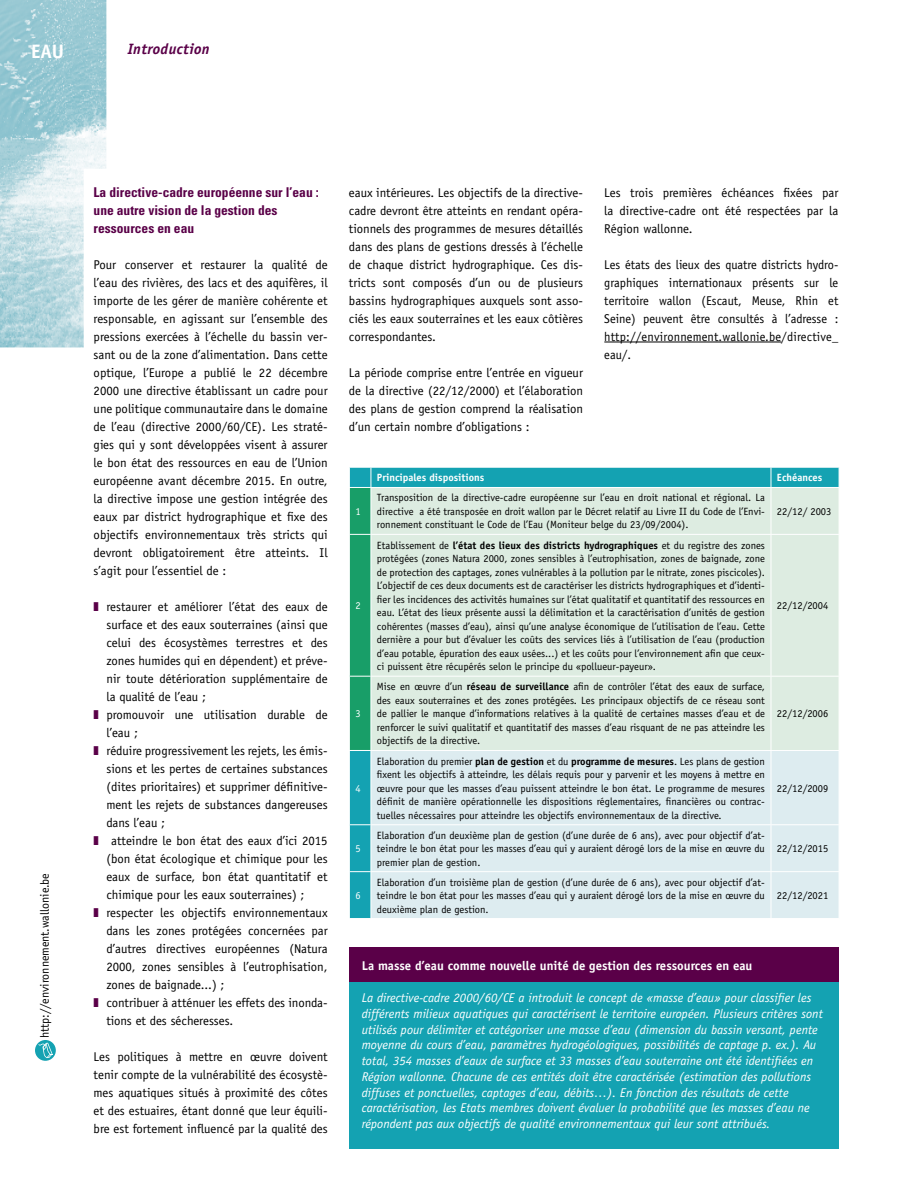
<style>
.page{position:relative;width:915px;height:1191px;background:#fff}
.page>*{position:absolute;margin:0;border:0;box-sizing:border-box;transform-origin:0 0}
.t1{font:700 19.5px "Officina Sans";color:#fff}
.t2{font:italic 700 15px "Officina Sans";letter-spacing:.02em;color:#5a0048}
.t3{font:700 condensed 13.5px/18px "Univers";color:#5a0048}
.t4{font:12.75px/18px "Officina Sans";color:#000;text-align:justify}
.t5{font:italic 12.75px/15.8px "Officina Sans";color:#fff}
.t6{font:700 12.75px "Officina Sans";color:#fff}
.t7{font:12px "Officina Sans";color:#000}
.t8{font:10.5px/13.5px "Officina Sans";color:#000;text-align:justify}
.t9{font:700 10.5px "Officina Sans";color:#fff}
.t10{font:10.5px "Officina Sans";color:#fff}
.s1{font-weight:700}
</style>
<div class="page">
<img style="left:0;top:0;width:106px;height:347px">
<div style="left:35px;top:1040px;width:21px;height:20px;background:#14a2b2;border-radius:50%"></div>
<svg style="left:38px;top:1042px;width:15px;height:16px"></svg>
<hr style="left:604px;top:342px;width:177px;height:1px;background:#000">
<svg style="left:349px;top:467px;width:490px;height:452px;background:#cde6e1"></svg>
<hr style="left:371px;top:750px;width:399px;height:1px;background:#fff">
<hr style="left:770px;top:750px;width:69px;height:1px;background:#fff">
<div style="left:349px;top:948px;width:489px;height:200px;background:#14a2b2"></div>
<div style="left:349px;top:948px;width:489px;height:34px;background:#5a0048"></div>
<h1 class="t1" style="left:31px;top:39px;width:34px">EAU</h1>
<p class="t2" style="left:128px;top:40px;width:83px">Introduction</p>
<p class="t7" style="left:38px;top:1038px;width:167px;rotate:-90deg">http://environnement.wallonie.be</p>
<p class="t3" style="left:94px;top:183px;width:226px">La directive-cadre européenne sur l’eau : une autre vision de la gestion des ressources en eau</p>
<p class="t4" style="left:94px;top:255px;width:235px">Pour conserver et restaurer la qualité de l’eau des rivières, des lacs et des aquifères, il importe de les gérer de manière cohérente et responsable, en agissant sur l’ensemble des pressions exercées à l’échelle du bassin ver&shy;sant ou de la zone d’alimentation. Dans cette optique, l’Europe a publié le 22 décembre 2000 une directive établissant un cadre pour une politique communautaire dans le domaine de l’eau (directive 2000/60/CE). Les straté&shy;gies qui y sont développées visent à assurer le bon état des ressources en eau de l’Union européenne avant décembre 2015. En outre, la directive impose une gestion intégrée des eaux par district hydrographique et fixe des objectifs environnementaux très stricts qui devront obligatoirement être atteints. Il s’agit pour l’essentiel de :</p>
<p class="t4" style="left:106px;top:597px;width:223px">restaurer et améliorer l’état des eaux de</p>
<p class="t4" style="left:106px;top:615px;width:223px">surface et des eaux souterraines (ainsi que</p>
<p class="t4" style="left:106px;top:633px;width:223px">celui des écosystèmes terrestres et des</p>
<p class="t4" style="left:106px;top:651px;width:223px">zones humides qui en dépendent) et préve-</p>
<p class="t4" style="left:106px;top:669px;width:223px">nir toute détérioration supplémentaire de</p>
<p class="t4" style="left:106px;top:687px;width:101px">la qualité de l’eau ;</p>
<p class="t4" style="left:106px;top:705px;width:223px">promouvoir une utilisation durable de</p>
<p class="t4" style="left:106px;top:723px;width:33px">l’eau ;</p>
<p class="t4" style="left:106px;top:741px;width:223px">réduire progressivement les rejets, les émis-</p>
<p class="t4" style="left:106px;top:759px;width:223px">sions et les pertes de certaines substances</p>
<p class="t4" style="left:106px;top:777px;width:223px">(dites prioritaires) et supprimer définitive-</p>
<p class="t4" style="left:106px;top:795px;width:223px">ment les rejets de substances dangereuses</p>
<p class="t4" style="left:106px;top:813px;width:60px">dans l’eau ;</p>
<p class="t4" style="left:111px;top:831px;width:218px">atteindre le bon état des eaux d’ici 2015</p>
<p class="t4" style="left:106px;top:849px;width:223px">(bon état écologique et chimique pour les</p>
<p class="t4" style="left:106px;top:867px;width:223px">eaux de surface, bon état quantitatif et</p>
<p class="t4" style="left:106px;top:885px;width:199px">chimique pour les eaux souterraines) ;</p>
<p class="t4" style="left:106px;top:903px;width:223px">respecter les objectifs environnementaux</p>
<p class="t4" style="left:106px;top:921px;width:223px">dans les zones protégées concernées par</p>
<p class="t4" style="left:106px;top:939px;width:223px">d’autres directives européennes (Natura</p>
<p class="t4" style="left:106px;top:957px;width:223px">2000, zones sensibles à l’eutrophisation,</p>
<p class="t4" style="left:106px;top:975px;width:119px">zones de baignade...) ;</p>
<p class="t4" style="left:106px;top:993px;width:223px">contribuer à atténuer les effets des inonda-</p>
<p class="t4" style="left:106px;top:1011px;width:128px">tions et des sécheresses.</p>
<p class="t4" style="left:94px;top:1047px;width:235px">Les politiques à mettre en œuvre doivent tenir compte de la vulnérabilité des écosystè&shy;mes aquatiques situés à proximité des côtes et des estuaires, étant donné que leur équili&shy;bre est fortement influencé par la qualité des</p>
<p class="t4" style="left:349px;top:183px;width:235px">eaux intérieures. Les objectifs de la directive&shy;cadre devront être atteints en rendant opéra&shy;tionnels des programmes de mesures détaillés dans des plans de gestions dressés à l’échelle de chaque district hydrographique. Ces dis&shy;tricts sont composés d’un ou de plusieurs bassins hydrographiques auxquels sont asso&shy;ciés les eaux souterraines et les eaux côtières correspondantes.</p>
<p class="t4" style="left:349px;top:363px;width:235px">La période comprise entre l’entrée en vigueur de la directive (22/12/2000) et l’élaboration des plans de gestion comprend la réalisation d’un certain nombre d’obligations :</p>
<p class="t4" style="left:604px;top:183px;width:235px">Les trois premières échéances fixées par la directive-cadre ont été respectées par la Région wallonne.</p>
<p class="t4" style="left:604px;top:255px;width:235px">Les états des lieux des quatre districts hydro&shy;graphiques internationaux présents sur le territoire wallon (Escaut, Meuse, Rhin et Seine) peuvent être consultés à l’adresse : http://environnement.wallonie.be/directive_ eau/.</p>
<p class="t9" style="left:377px;top:471px;width:109px">Principales dispositions</p>
<p class="t9" style="left:776px;top:471px;width:47px">Echéances</p>
<p class="t10" style="left:355px;top:505px;width:7px">1</p>
<p class="t8" style="left:377px;top:491px;width:389px">Transposition de la directive-cadre européenne sur l’eau en droit national et régional. La directive a été transposée en droit wallon par le Décret relatif au Livre II du Code de l’Envi&shy;ronnement constituant le Code de l’Eau (Moniteur belge du 23/09/2004).</p>
<p class="t8" style="left:776px;top:504px;width:56px">22/12/ 2003</p>
<p class="t10" style="left:355px;top:599px;width:7px">2</p>
<p class="t8" style="left:377px;top:538px;width:389px">Etablissement de <span class="s1">l’état des lieux des districts hydrographiques</span> et du registre des zones protégées (zones Natura 2000, zones sensibles à l’eutrophisation, zones de baignade, zone de protection des captages, zones vulnérables à la pollution par le nitrate, zones piscicoles).<br>L’objectif de ces deux documents est de caractériser les districts hydrographiques et d’identi&shy;fier les incidences des activités humaines sur l’état qualitatif et quantitatif des ressources en eau. L’état des lieux présente aussi la délimitation et la caractérisation d’unités de gestion cohérentes (masses d’eau), ainsi qu’une analyse économique de l’utilisation de l’eau. Cette dernière a pour but d’évaluer les coûts des services liés à l’utilisation de l’eau (production d’eau potable, épuration des eaux usées...) et les coûts pour l’environnement afin que ceux&shy;ci puissent être récupérés selon le principe du «pollueur-payeur».</p>
<p class="t8" style="left:776px;top:599px;width:53px">22/12/2004</p>
<p class="t10" style="left:355px;top:707px;width:7px">3</p>
<p class="t8" style="left:377px;top:680px;width:389px">Mise en œuvre d’un <span class="s1">réseau de surveillance</span> afin de contrôler l’état des eaux de surface, des eaux souterraines et des zones protégées. Les principaux objectifs de ce réseau sont de pallier le manque d’informations relatives à la qualité de certaines masses d’eau et de renforcer le suivi qualitatif et quantitatif des masses d’eau risquant de ne pas atteindre les objectifs de la directive.</p>
<p class="t8" style="left:776px;top:707px;width:53px">22/12/2006</p>
<p class="t10" style="left:355px;top:782px;width:7px">4</p>
<p class="t8" style="left:377px;top:754px;width:389px">Elaboration du premier <span class="s1">plan de gestion</span> et du <span class="s1">programme de mesures</span>. Les plans de gestion fixent les objectifs à atteindre, les délais requis pour y parvenir et les moyens à mettre en œuvre pour que les masses d’eau puissent atteindre le bon état. Le programme de mesures définit de manière opérationnelle les dispositions réglementaires, financières ou contrac&shy;tuelles nécessaires pour atteindre les objectifs environnementaux de la directive.</p>
<p class="t8" style="left:776px;top:781px;width:53px">22/12/2009</p>
<p class="t10" style="left:355px;top:842px;width:7px">5</p>
<p class="t8" style="left:377px;top:828px;width:389px">Elaboration d’un deuxième plan de gestion (d’une durée de 6 ans), avec pour objectif d’at&shy;teindre le bon état pour les masses d’eau qui y auraient dérogé lors de la mise en œuvre du premier plan de gestion.</p>
<p class="t8" style="left:776px;top:842px;width:53px">22/12/2015</p>
<p class="t10" style="left:355px;top:889px;width:7px">6</p>
<p class="t8" style="left:377px;top:875px;width:389px">Elaboration d’un troisième plan de gestion (d’une durée de 6 ans), avec pour objectif d’at&shy;teindre le bon état pour les masses d’eau qui y auraient dérogé lors de la mise en œuvre du deuxième plan de gestion.</p>
<p class="t8" style="left:776px;top:888px;width:53px">22/12/2021</p>
<p class="t6" style="left:361px;top:957px;width:392px">La masse d’eau comme nouvelle unité de gestion des ressources en eau</p>
<p class="t5" style="left:361px;top:990px;width:462px">La directive-cadre 2000/60/CE a introduit le concept de «masse d’eau» pour classifier les différents milieux aquatiques qui caractérisent le territoire européen. Plusieurs critères sont utilisés pour délimiter et catégoriser une masse d’eau (dimension du bassin versant, pente moyenne du cours d’eau, paramètres hydrogéologiques, possibilités de captage p. ex.). Au total, 354 masses d’eaux de surface et 33 masses d’eau souterraine ont été identifiées en Région wallonne. Chacune de ces entités doit être caractérisée (estimation des pollutions diffuses et ponctuelles, captages d’eau, débits…). En fonction des résultats de cette caractérisation, les Etats membres doivent évaluer la probabilité que les masses d’eau ne répondent pas aux objectifs de qualité environnementaux qui leur sont attribués.</p>
</div>
